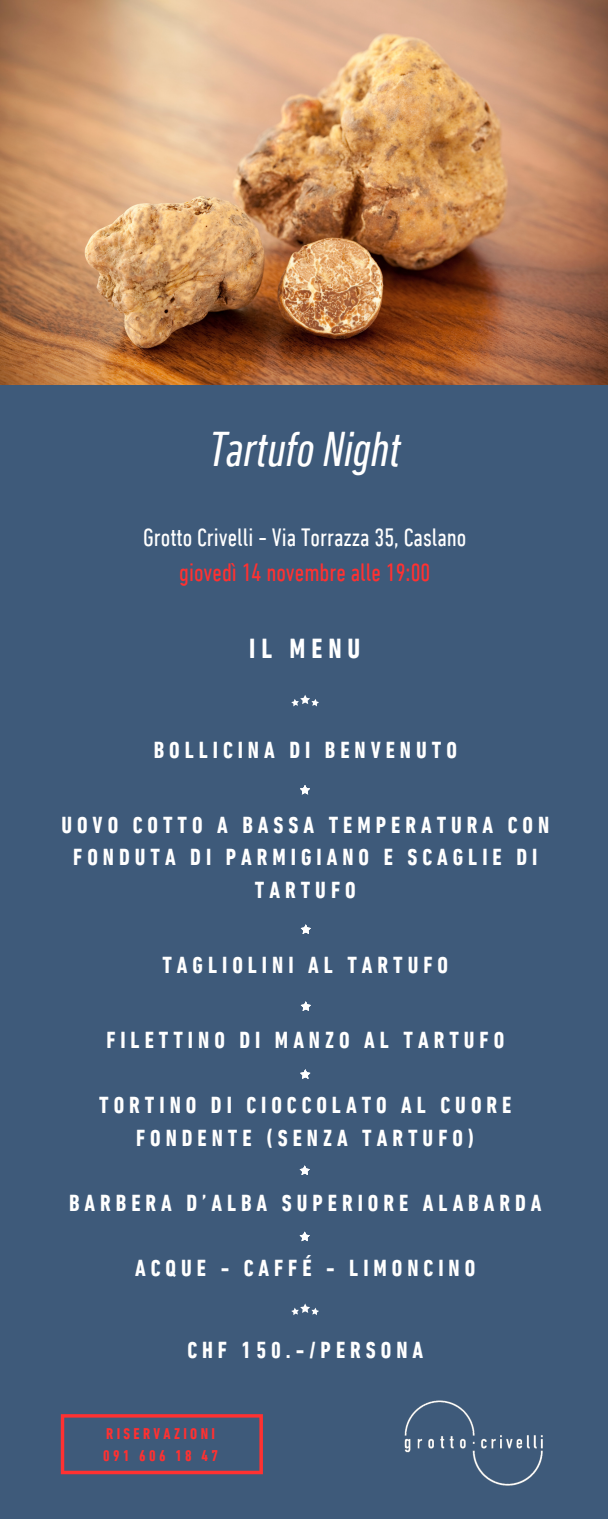
<style>
.page{position:relative;width:608px;height:1519px;background:#3e5a7a}
.page>*{position:absolute;margin:0;border:0;box-sizing:border-box;transform-origin:0 0}
.t1{font:italic condensed 49.72px "DIN Next LT Pro";letter-spacing:-.01em;color:#fff}
.t2{font:700 condensed 28.12px "DIN Next LT Pro";letter-spacing:.21em;color:#fff}
.t3{font:condensed 25.58px/35.4px "DIN Next LT Pro";color:#fff;text-align:center}
.t4{font:700 condensed 23.62px/32.6px "DIN Next LT Pro";letter-spacing:.21em;color:#fff;text-align:center}
.t5{font:700 condensed 15.83px "DIN Next LT Pro";letter-spacing:.21em;color:#ff3131}
.s1{color:#ff3131}
</style>
<div class="page">
<svg style="left:291px;top:695px;width:28px;height:11px"></svg>
<svg style="left:300px;top:785px;width:10px;height:9px"></svg>
<svg style="left:301px;top:924px;width:10px;height:10px"></svg>
<svg style="left:301px;top:1001px;width:10px;height:10px"></svg>
<svg style="left:291px;top:1303px;width:28px;height:12px"></svg>
<svg style="left:300px;top:1069px;width:10px;height:10px"></svg>
<svg style="left:299px;top:1165px;width:11px;height:10px"></svg>
<svg style="left:299px;top:1231px;width:11px;height:10px"></svg>
<svg style="left:61px;top:1414px;width:202px;height:60px"></svg>
<img style="left:404px;top:1400px;width:139px;height:86px">
<img style="left:0;top:0;width:608px;height:384px">
<h4 class="t1" style="left:209px;top:429px;width:193px">Tartufo Night</h4>
<p class="t3" style="left:143px;top:521px;width:325px">Grotto Crivelli - Via Torrazza 35, Caslano <span class="s1">giovedì 14 novembre alle 19:00</span></p>
<p class="t2" style="left:249px;top:637px;width:112px">IL MENU</p>
<h1 class="t4" style="left:154px;top:736px;width:305px">BOLLICINA DI BENVENUTO</h1>
<h3 class="t4" style="left:61px;top:810px;width:489px">UOVO COTTO A BASSA TEMPERATURA CON<br>FONDUTA DI PARMIGIANO E SCAGLIE DI<br>TARTUFO</h3>
<h2 class="t4" style="left:162px;top:951px;width:287px">TAGLIOLINI AL TARTUFO</h2>
<h4 class="t4" style="left:106px;top:1025px;width:399px">FILETTINO DI MANZO AL TARTUFO</h4>
<h4 class="t4" style="left:99px;top:1091px;width:413px">TORTINO DI CIOCCOLATO AL CUORE<br>FONDENTE (SENZA TARTUFO)</h4>
<h4 class="t4" style="left:69px;top:1188px;width:474px">BARBERA D’ALBA SUPERIORE ALABARDA</h4>
<h4 class="t4" style="left:135px;top:1254px;width:341px">ACQUE - CAFFÉ - LIMONCINO</h4>
<h4 class="t4" style="left:187px;top:1336px;width:237px">CHF 150.-/PERSONA</h4>
<p class="t5" style="left:106px;top:1427px;width:110px">RISERVAZIONI</p>
<p class="t5" style="left:103px;top:1449px;width:116px">091 606 18 47</p>
</div>
